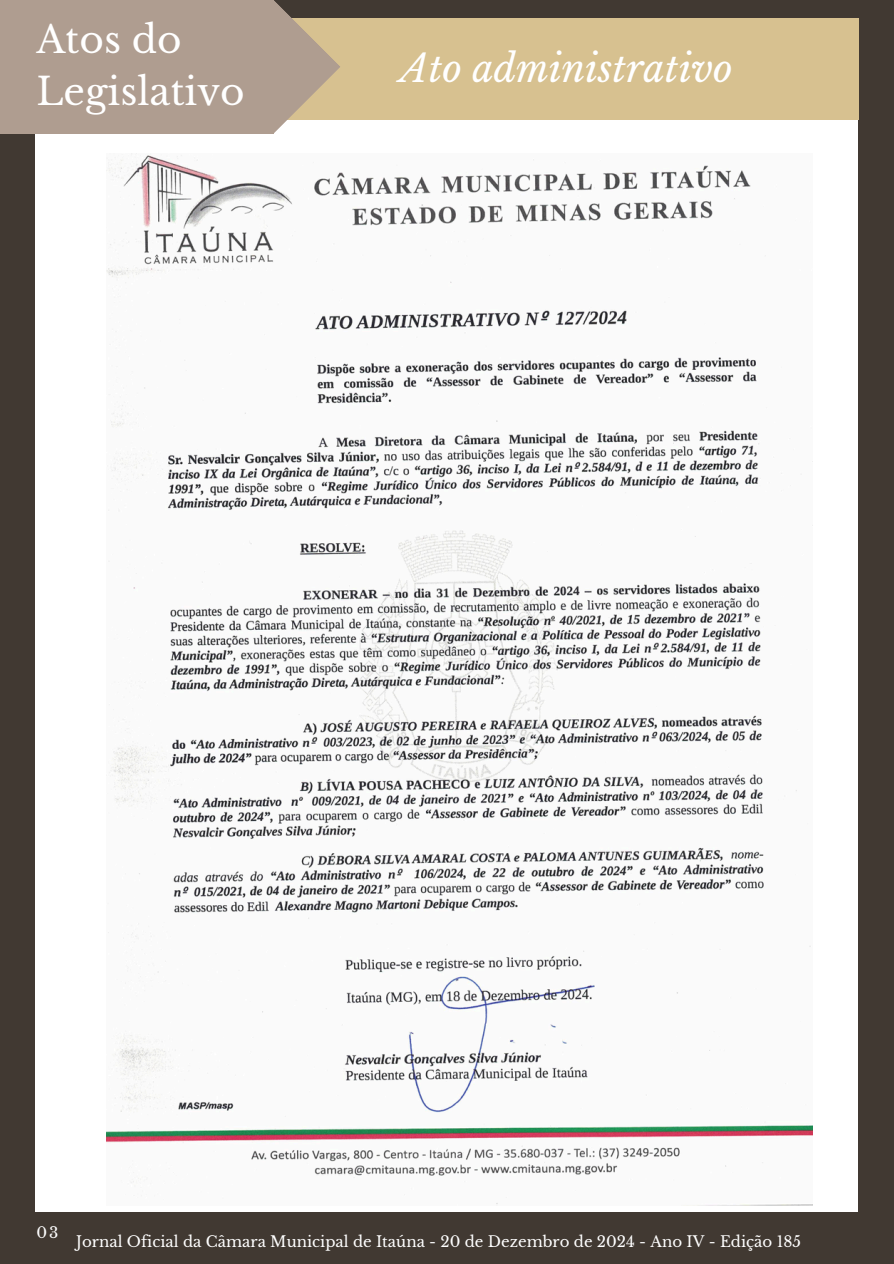
<style>
.page{position:relative;width:894px;height:1264px;background:#fff}
.page>*{position:absolute;margin:0;border:0;box-sizing:border-box;transform-origin:0 0}
.t1{font:37.5px/51.8px "Libre Baskerville";color:#fff}
.t2{font:italic 37.5px "Libre Baskerville";color:#fff}
.t3{font:15px "Libre Baskerville";color:#fff}
.t4{font:15px "Libre Baskerville";color:#fdfdfd}
</style>
<div class="page">
<div style="left:0;top:0;width:893px;height:1263px;background:#413932"></div>
<div style="left:36px;top:44px;width:821px;height:1166px;background:#fff"></div>
<div style="left:275px;top:18px;width:583px;height:102px;background:#d7c190"></div>
<svg style="left:274px;top:0;width:66px;height:133px"></svg>
<div style="left:0;top:0;width:274px;height:134px;background:#af9d90"></div>
<img style="left:106px;top:153px;width:706px;height:1052px">
<h1 class="t1" style="left:36px;top:14px;width:210px">Atos do<br>Legislativo</h1>
<p class="t2" style="left:400px;top:46px;width:334px">Ato administrativo</p>
<h1 class="t4" style="left:36px;top:1223px;width:24px">03</h1>
<p class="t3" style="left:76px;top:1232px;width:726px">Jornal Oficial da Câmara Municipal de Itaúna - 20 de Dezembro de 2024 - Ano IV - Edição 185</p>
</div>
